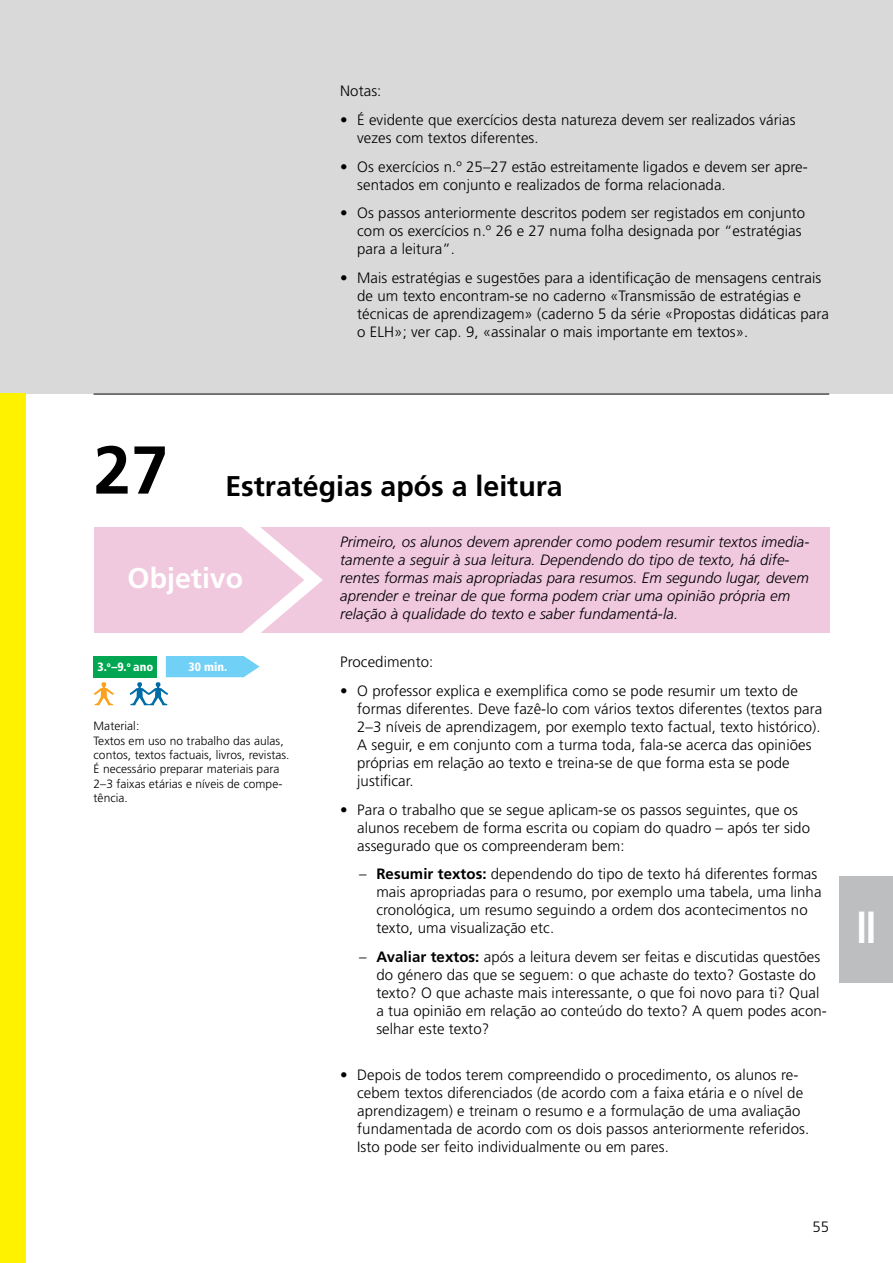
<style>
.page{position:relative;width:893px;height:1263px;background:#fff}
.page>*{position:absolute;margin:0;border:0;box-sizing:border-box;transform-origin:0 0}
.t1{font:700 67.5px "Frutiger LT Pro";color:#000}
.t2{font:700 condensed 45px "Frutiger";color:#fff;scale:.9 1}
.t3{font:700 28.5px "Frutiger LT Pro";color:#000}
.t4{font:700 28.5px "Frutiger LT Pro";color:#fff}
.t5{font:300 15px/18px "Frutiger LT Pro";letter-spacing:.005em;color:#000}
.t6{font:italic 300 15px/18px "Frutiger LT Pro";letter-spacing:.005em;color:#000}
.t7{font:300 12px/14.4px "Frutiger LT Pro";letter-spacing:.005em;color:#000}
.t8{font:900 condensed 12px "Frutiger LT Pro";color:#fff}
.s1{font-family:"Frutiger"}
.s2{font-weight:700}
</style>
<div class="page">
<div style="left:840px;top:876px;width:53px;height:106px;background:#bcbec0"></div>
<div style="left:94px;top:527px;width:736px;height:106px;background:#f1c9df"></div>
<svg style="left:94px;top:682px;width:20px;height:23px"></svg>
<svg style="left:129px;top:527px;width:194px;height:178px"></svg>
<hr style="left:94px;top:394px;width:735px;height:1px;background:#000">
<div style="left:94px;top:656px;width:63px;height:21px;background:#00a651"></div>
<div style="left:0;top:0;width:893px;height:394px;background:#d9d9d9"></div>
<div style="left:0;top:394px;width:26px;height:869px;background:#fff200"></div>
<p class="t5" style="left:340px;top:82px;width:43px">Notas:</p>
<p class="t5" style="left:357px;top:111px;width:440px;text-indent:-17px">• É evidente que exercícios desta natureza devem ser realizados várias vezes com textos diferentes.</p>
<p class="t5" style="left:357px;top:157px;width:452px;text-indent:-17px">• Os exercícios n.º 25–27 estão estreitamente ligados e devem ser apre&shy;sentados em conjunto e realizados de forma relacionada.</p>
<p class="t5" style="left:357px;top:204px;width:450px;text-indent:-17px">• Os passos anteriormente descritos podem ser registados em conjunto com os exercícios n.º 26 e 27 numa folha designada por “estratégias para a leitura”.</p>
<p class="t5" style="left:357px;top:269px;width:473px;text-indent:-17px">• Mais estratégias e sugestões para a identificação de mensagens centrais de um texto encontram-se no caderno «Transmissão de estratégias e técnicas de aprendizagem» (caderno 5 da série «Propostas didáticas para o ELH»; ver cap. 9, «assinalar o mais importante em textos».</p>
<h1 class="t1" style="left:94px;top:430px;width:77px">27</h1>
<h3 class="t3" style="left:225px;top:469px;width:339px">Estratégias após a leitura</h3>
<h3 class="t4" style="left:128px;top:561px;width:117px">Objetivo</h3>
<p class="t8" style="left:98px;top:659px;width:57px">3.<sup>o</sup>–9.<sup>o</sup> ano</p>
<p class="t8" style="left:189px;top:659px;width:40px">30 min.</p>
<p class="t7" style="left:94px;top:719px;width:198px">Material:<br>Textos em uso no trabalho das aulas, contos, textos factuais, livros, revistas.<br>É necessário preparar materiais para<br>2–3 faixas etárias e níveis de compe&shy;tência.</p>
<p class="t6" style="left:340px;top:533px;width:471px">Primeiro, os alunos devem aprender como podem resumir textos imedia&shy;tamente a seguir à sua leitura. Dependendo do tipo de texto, há dife&shy;rentes formas mais apropriadas para resumos. Em segundo lugar, devem aprender e treinar de que forma podem criar uma opinião própria em relação à qualidade do texto e saber fundamentá-la.</p>
<p class="t5" style="left:340px;top:653px;width:95px">Procedimento:</p>
<p class="t5" style="left:357px;top:682px;width:467px;text-indent:-17px">• O professor explica e exemplifica como se pode resumir um texto de formas diferentes. Deve fazê-lo com vários textos diferentes (textos para 2–3 níveis de aprendizagem, por exemplo texto factual, texto histórico).<br>A seguir, e em conjunto com a turma toda, fala-se acerca das opiniões próprias em relação ao texto e treina-se de que forma esta se pode justificar.</p>
<p class="t5" style="left:357px;top:800px;width:454px;text-indent:-17px">• Para o trabalho que se segue aplicam-se os passos seguintes, que os alunos recebem de forma escrita ou copiam do quadro – após ter sido assegurado que os compreenderam bem:</p>
<p class="t5" style="left:376px;top:865px;width:447px;text-indent:-17px"><span class="s1">–</span> <span class="s2">Resumir textos:</span> dependendo do tipo de texto há diferentes formas mais apropriadas para o resumo, por exemplo uma tabela, uma linha cronológica, um resumo seguindo a ordem dos acontecimentos no texto, uma visualização etc.</p>
<p class="t5" style="left:376px;top:948px;width:452px;text-indent:-17px"><span class="s1">–</span> <span class="s2">Avaliar textos:</span> após a leitura devem ser feitas e discutidas questões do género das que se seguem: o que achaste do texto? Gostaste do texto? O que achaste mais interessante, o que foi novo para ti? Qual a tua opinião em relação ao conteúdo do texto? A quem podes acon&shy;selhar este texto?</p>
<p class="t5" style="left:357px;top:1066px;width:453px;text-indent:-17px">• Depois de todos terem compreendido o procedimento, os alunos re&shy;cebem textos diferenciados (de acordo com a faixa etária e o nível de aprendizagem) e treinam o resumo e a formulação de uma avaliação fundamentada de acordo com os dois passos anteriormente referidos.<br>Isto pode ser feito individualmente ou em pares.</p>
<p class="t5" style="left:812px;top:1217px;width:18px">55</p>
<h2 class="t2" style="left:856px;top:900px;width:24px">II</h2>
</div>
